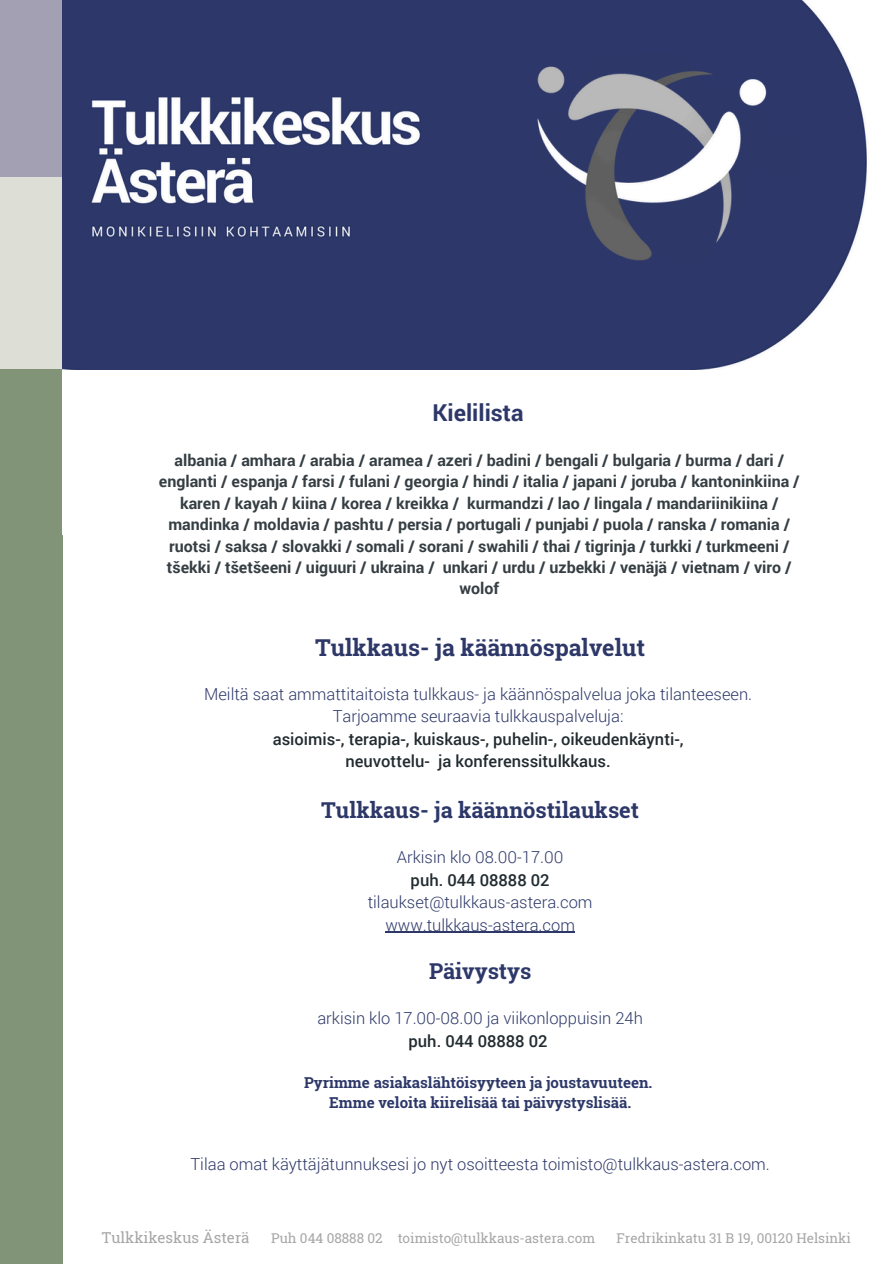
<style>
.page{position:relative;width:894px;height:1264px;background:#fff}
.page>*{position:absolute;margin:0;border:0;box-sizing:border-box;transform-origin:0 0}
.t1{font:700 23.25px "Roboto Slab";color:#2d3869}
.t2{font:700 23.25px "Roboto";color:#2d3869}
.t3{font:700 21.9px "Roboto Slab";color:#2d3869}
.t4{font:300 16.5px/22.5px "Roboto";color:#2d3869;text-align:center}
.t5{font:700 16.05px/21.3px "Roboto";color:#353e43;text-align:center}
.t6{font:700 15px/20.2px "Roboto Slab";color:#2d3869;text-align:center}
.t7{font:15px "Roboto Slab";color:#a6a6a6}
.t8{font:13.5px "Roboto Slab";color:#a6a6a6}
.s1{font-weight:500;color:#212b30}
</style>
<div class="page">
<div style="left:0;top:0;width:62px;height:192px;background:#a4a0b4"></div>
<div style="left:0;top:368px;width:62px;height:89px;background:#829478"></div>
<div style="left:0;top:176px;width:62px;height:192px;background:#ddded6"></div>
<div style="left:0;top:534px;width:62px;height:729px;background:#829478"></div>
<div style="left:0;top:456px;width:62px;height:89px;background:#829478"></div>
<img style="left:62px;top:0;width:805px;height:369px">
<img style="left:516px;top:35px;width:258px;height:248px">
<hr style="left:385px;top:931px;width:190px;height:1px;background:#2d3869">
<div style="left:761px;top:138px;width:41px;height:40px;background:#2d3869"></div>
<h2 class="t2" style="left:432px;top:397px;width:92px">Kielilista</h2>
<p class="t5" style="left:159px;top:449px;width:642px">albania / amhara / arabia / aramea / azeri / badini / bengali / bulgaria / burma / dari / englanti / espanja / farsi / fulani / georgia / hindi / italia / japani / joruba / kantoninkiina / karen / kayah / kiina / korea / kreikka / kurmandzi / lao / lingala / mandariinikiina / mandinka / moldavia / pashtu / persia / portugali / punjabi / puola / ranska / romania / ruotsi / saksa / slovakki / somali / sorani / swahili / thai / tigrinja / turkki / turkmeeni / tšekki / tšetšeeni / uiguuri / ukraina / unkari / urdu / uzbekki / venäjä / vietnam / viro / wolof</p>
<p class="t1" style="left:315px;top:631px;width:331px">Tulkkaus- ja käännöspalvelut</p>
<p class="t4" style="left:204px;top:682px;width:549px">Meiltä saat ammattitaitoista tulkkaus- ja käännöspalvelua joka tilanteeseen.<br>Tarjoamme seuraavia tulkkauspalveluja:<br><span class="s1">asioimis-, terapia-, kuiskaus-, puhelin-, oikeudenkäynti-,<br>neuvottelu- ja konferenssitulkkaus.</span></p>
<p class="t3" style="left:321px;top:795px;width:319px">Tulkkaus- ja käännöstilaukset</p>
<p class="t4" style="left:367px;top:845px;width:226px">Arkisin klo 08.00-17.00<br><span class="s1">puh. 044 08888 02 </span>tilaukset@tulkkaus-astera.com www.tulkkaus-astera.com</p>
<h1 class="t3" style="left:429px;top:956px;width:104px">Päivystys</h1>
<p class="t4" style="left:317px;top:1006px;width:327px">arkisin klo 17.00-08.00 ja viikonloppuisin 24h <span class="s1">puh. 044 08888 02</span></p>
<h1 class="t6" style="left:304px;top:1072px;width:349px">Pyrimme asiakaslähtöisyyteen ja joustavuuteen.<br>Emme veloita kiirelisää tai päivystyslisää.</h1>
<h3 class="t4" style="left:190px;top:1152px;width:580px">Tilaa omat käyttäjätunnuksesi jo nyt osoitteesta toimisto@tulkkaus-astera.com.</h3>
<h1 class="t7" style="left:102px;top:1227px;width:149px">Tulkkikeskus Ästerä</h1>
<h3 class="t8" style="left:271px;top:1228px;width:113px">Puh 044 08888 02</h3>
<h1 class="t8" style="left:397px;top:1228px;width:199px">toimisto@tulkkaus-astera.com</h1>
<h3 class="t8" style="left:616px;top:1228px;width:236px">Fredrikinkatu 31 B 19, 00120 Helsinki</h3>
</div>
